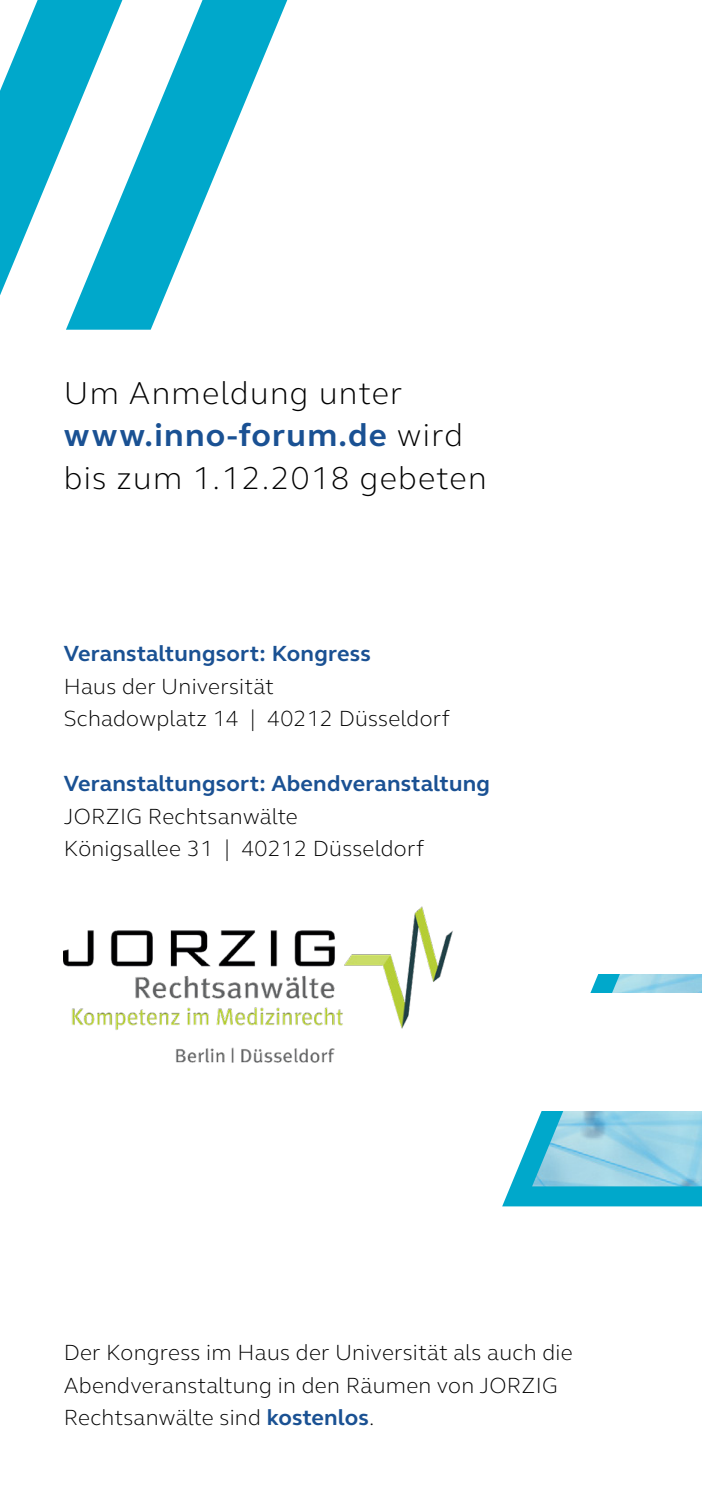
<style>
.page{position:relative;width:702px;height:1489px;background:#fff}
.page>*{position:absolute;margin:0;border:0;box-sizing:border-box;transform-origin:0 0}
.t1{font:300 32.5px "FS Elliot Pro";letter-spacing:.04em;color:#000}
.t2{font:700 32.5px "FS Elliot Pro";letter-spacing:.04em;color:#1a5193}
.t3{font:300 22.5px/32.5px "FS Elliot Pro";letter-spacing:.01em;color:#000}
.t4{font:700 22.5px "FS Elliot Pro";letter-spacing:.01em;color:#1a5193}
.s1{font-weight:300;color:#000}
.s2{font-weight:700;color:#1a5193}
</style>
<div class="page">
<svg style="left:502px;top:974px;width:200px;height:233px"></svg>
<div style="left:512px;top:992px;width:190px;height:118px;background:#fff"></div>
<img style="left:64px;top:906px;width:389px;height:157px">
<svg style="left:66px;top:0;width:221px;height:330px"></svg>
<svg style="left:0;top:0;width:122px;height:295px"></svg>
<p class="t1" style="left:64px;top:371px;width:340px">Um Anmeldung unter</p>
<p class="t2" style="left:64px;top:413px;width:400px">www.inno-forum.de <span class="s1">wird</span></p>
<p class="t1" style="left:64px;top:456px;width:424px">bis zum 1.12.2018 gebeten</p>
<p class="t4" style="left:64px;top:638px;width:308px">Veranstaltungsort: Kongress</p>
<p class="t3" style="left:64px;top:669px;width:212px">Haus der Universität</p>
<p class="t3" style="left:64px;top:701px;width:388px">Schadowplatz 14 | 40212 Düsseldorf</p>
<p class="t4" style="left:64px;top:768px;width:428px">Veranstaltungsort: Abendveranstaltung</p>
<p class="t3" style="left:64px;top:799px;width:235px">JORZIG Rechtsanwälte</p>
<p class="t3" style="left:64px;top:831px;width:362px">Königsallee 31 | 40212 Düsseldorf</p>
<p class="t3" style="left:64px;top:1335px;width:510px">Der Kongress im Haus der Universität als auch die<br>Abendveranstaltung in den Räumen von JORZIG<br>Rechtsanwälte sind <span class="s2">kostenlos</span>.</p>
</div>
